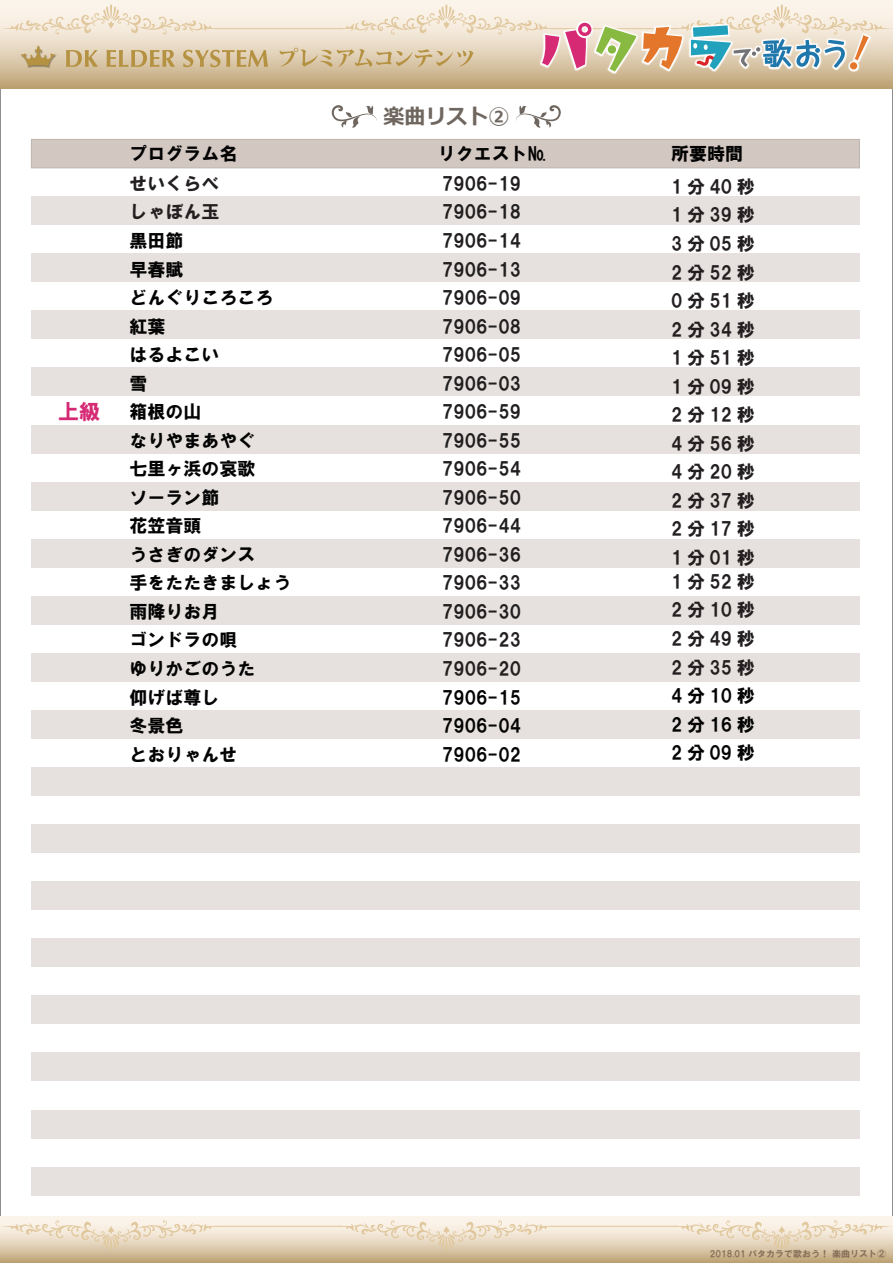
<style>
.page{position:relative;width:893px;height:1263px;background:#fff}
.page>*{position:absolute;margin:0;border:0;box-sizing:border-box;transform-origin:0 0}
.t1{font:700 21px "Meiryo";color:#6f675f}
.t2{font:21px "HGS Soei Kakugothic UB";color:#d62a75}
.t3{font:18px/28.5px "HGS Soei Kakugothic UB";color:#030303;text-align:justify}
.t4{font:18px/28.5px "HGS Soei Kakugothic UB";color:#211e20;text-align:justify}
.t5{font:18px/28.5px "HGS Soei Kakugothic UB";letter-spacing:.25em;color:#231f20;text-align:justify}
.t6{font:18px/28.5px "HGS Soei Kakugothic UB";color:#231f20}
.t7{font:9px "HGS Soei Kakugothic UB";color:#89725a}
</style>
<div class="page">
<svg style="left:0;top:0;width:486px;height:89px;background:#d9c7a9"></svg>
<svg style="left:0;top:1216px;width:893px;height:47px;background:#dccbaf"></svg>
<svg style="left:0;top:4px;width:222px;height:31px;background:#f4e9da"></svg>
<hr style="left:215px;top:28px;width:128px;height:1px;background:#e0c79c">
<svg style="left:0;top:1220px;width:222px;height:30px;background:#ebddc8"></svg>
<svg style="left:335px;top:1220px;width:223px;height:30px;background:#ebddc8"></svg>
<svg style="left:671px;top:1220px;width:222px;height:30px;background:#ebddc8"></svg>
<hr style="left:215px;top:1226px;width:128px;height:1px;background:#e0c79c">
<hr style="left:550px;top:1226px;width:128px;height:1px;background:#e0c79c">
<svg style="left:331px;top:105px;width:46px;height:23px"></svg>
<div style="left:31px;top:1167px;width:828px;height:28px;background:#e6e1de"></div>
<div style="left:31px;top:1110px;width:828px;height:28px;background:#e6e1de"></div>
<div style="left:31px;top:1053px;width:828px;height:28px;background:#e6e1de"></div>
<div style="left:31px;top:995px;width:828px;height:29px;background:#e6e1de"></div>
<div style="left:31px;top:938px;width:828px;height:29px;background:#e6e1de"></div>
<div style="left:31px;top:881px;width:828px;height:29px;background:#e6e1de"></div>
<div style="left:31px;top:824px;width:828px;height:29px;background:#e6e1de"></div>
<div style="left:31px;top:767px;width:828px;height:29px;background:#e6e1de"></div>
<div style="left:31px;top:710px;width:828px;height:29px;background:#e6e1de"></div>
<div style="left:31px;top:653px;width:828px;height:29px;background:#e6e1de"></div>
<div style="left:31px;top:596px;width:828px;height:28px;background:#e6e1de"></div>
<div style="left:31px;top:539px;width:828px;height:28px;background:#e6e1de"></div>
<div style="left:31px;top:482px;width:828px;height:28px;background:#e6e1de"></div>
<div style="left:31px;top:425px;width:828px;height:28px;background:#e6e1de"></div>
<div style="left:31px;top:368px;width:828px;height:28px;background:#e6e1de"></div>
<div style="left:31px;top:311px;width:828px;height:28px;background:#e6e1de"></div>
<div style="left:31px;top:254px;width:828px;height:28px;background:#e6e1de"></div>
<div style="left:31px;top:196px;width:828px;height:29px;background:#e6e1de"></div>
<div style="left:31px;top:139px;width:829px;height:29px;background:#d2c7c1;border:1px solid #beb5af"></div>
<img style="left:486px;top:0;width:407px;height:127px">
<svg style="left:643px;top:4px;width:250px;height:65px;background:#d7d3c6"></svg>
<svg style="left:565px;top:23px;width:72px;height:49px;background:#d1b8a0"></svg>
<svg style="left:66px;top:50px;width:32px;height:17px"></svg>
<svg style="left:107px;top:50px;width:68px;height:17px"></svg>
<svg style="left:183px;top:50px;width:85px;height:17px"></svg>
<img style="left:20px;top:45px;width:38px;height:23px">
<svg style="left:21px;top:46px;width:35px;height:20px"></svg>
<svg style="left:280px;top:4px;width:279px;height:63px;background:#eadac6"></svg>
<p class="t2" style="left:58px;top:401px;width:44px">上級</p>
<p class="t1" style="left:383px;top:101px;width:127px">楽曲リスト②</p>
<p class="t3" style="left:129px;top:140px;width:110px">プログラム名</p>
<p class="t3" style="left:438px;top:140px;width:109px">リクエスト№</p>
<p class="t3" style="left:671px;top:140px;width:73px">所要時間</p>
<p class="t6" style="left:129px;top:169px;width:92px">せいくらべしゃぼん玉</p>
<p class="t3" style="left:129px;top:226px;width:164px;text-align:left">黒田節<br>早春賦<br>どんぐりころころ紅葉<br>はるよこい<br>雪<br>箱根の山<br>なりやまあやぐ<br>七里ヶ浜の哀歌<br>ソーラン節<br>花笠音頭<br>うさぎのダンス<br>手をたたきましょう雨降りお月<br>ゴンドラの唄<br>ゆりかごのうた<br>仰げば尊し<br>冬景色<br>とおりゃんせ</p>
<p class="t4" style="left:442px;top:169px;width:81px">7906-19<br>7906-18<br>7906-14<br>7906-13<br>7906-09<br>7906-08<br>7906-05<br>7906-03<br>7906-59<br>7906-55<br>7906-54<br>7906-50<br>7906-44<br>7906-36<br>7906-33<br>7906-30</p>
<p class="t6" style="left:442px;top:626px;width:81px">7906-23<br>7906-20</p>
<p class="t3" style="left:442px;top:683px;width:81px">7906-15<br>7906-04<br>7906-02</p>
<p class="t5" style="left:671px;top:172px;width:85px">1分40秒1分39秒3分05秒2分52秒0分51秒2分34秒1分51秒1分09秒2分12秒4分56秒4分20秒2分37秒2分17秒1分01秒</p>
<p class="t5" style="left:671px;top:567px;width:85px">1分52秒2分10秒2分49秒2分35秒</p>
<p class="t3" style="left:671px;top:681px;width:85px">4分10秒2分16秒2分09秒</p>
<p class="t7" style="left:710px;top:1249px;width:178px">2018.01 パタカラで歌おう！ 楽曲リスト②</p>
</div>
